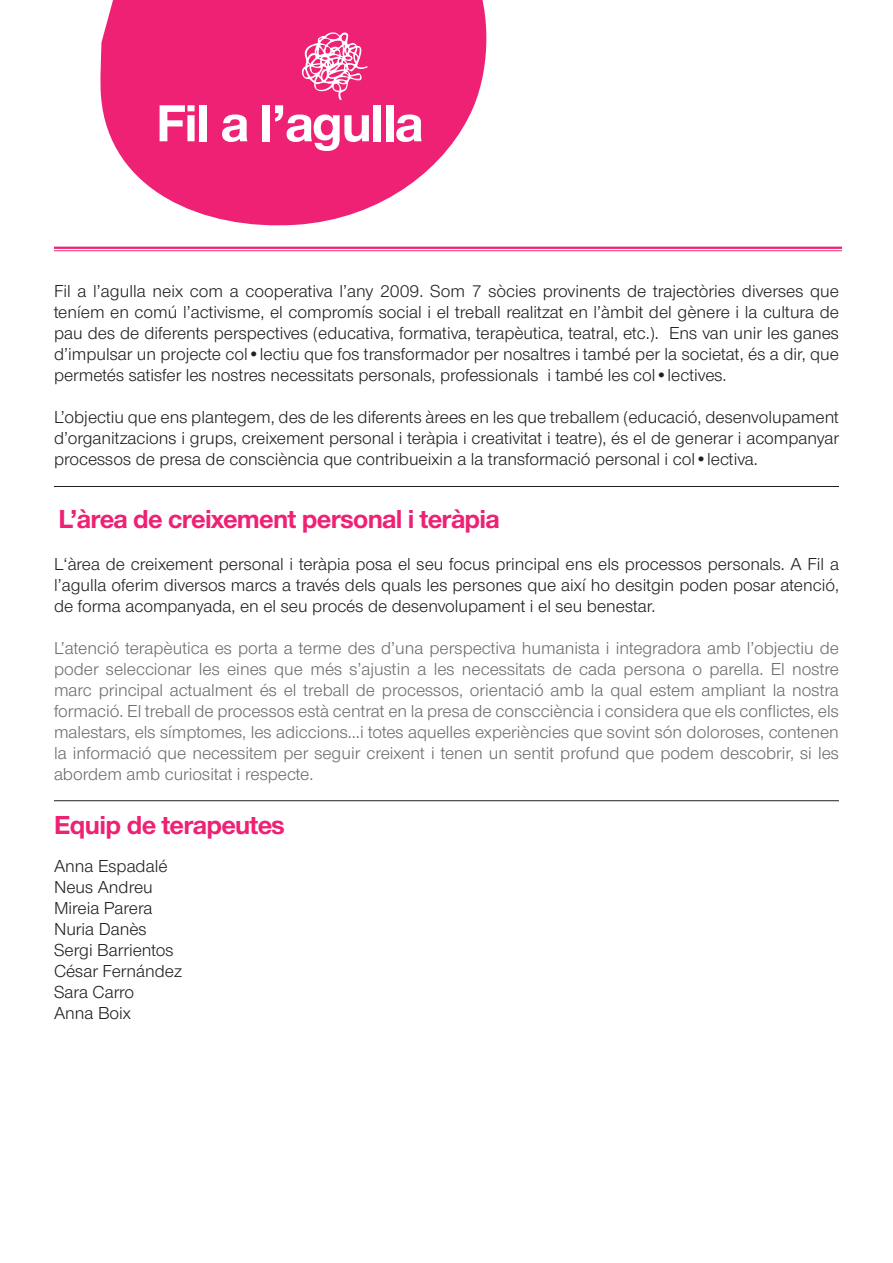
<style>
.page{position:relative;width:893px;height:1263px;background:#fff}
.page>*{position:absolute;margin:0;border:0;box-sizing:border-box;transform-origin:0 0}
.t1{font:700 54px "Nimbus Sans Novus T";letter-spacing:-.025em;color:#fff}
.t2{font:700 27px "Nimbus Sans Novus T";letter-spacing:-.025em;color:#ee2174}
.t3{font:18px/21px "Nimbus Sans Novus T";color:#231f20;text-align:justify}
.t4{font:18px/21px "Nimbus Sans Novus T";color:#6c6d70;text-align:justify}
</style>
<div class="page">
<svg style="left:100px;top:0;width:387px;height:226px;fill:#ee2174"></svg>
<hr style="left:54px;top:486px;width:785px;height:1px;background:#231f20">
<hr style="left:54px;top:800px;width:785px;height:1px;background:#231f20">
<svg style="left:299px;top:31px;width:68px;height:69px"></svg>
<hr style="left:54px;top:247px;width:788px;height:2px;background:#ee2174">
<hr style="left:54px;top:250px;width:788px;height:1px;background:#ee2174">
<p class="t1" style="left:156px;top:91px;width:268px">Fil a l’agulla</p>
<p class="t3" style="left:54px;top:280px;width:786px">Fil a l’agulla neix com a cooperativa l’any 2009. Som 7 sòcies provinents de trajectòries diverses que teníem en comú l’activisme, el compromís social i el treball realitzat en l’àmbit del gènere i la cultura de pau des de diferents perspectives (educativa, formativa, terapèutica, teatral, etc.). Ens van unir les ganes d’impulsar un projecte col•lectiu que fos transformador per nosaltres i també per la societat, és a dir, que permetés satisfer les nostres necessitats personals, professionals i també les col•lectives.</p>
<p class="t3" style="left:54px;top:406px;width:786px">L’objectiu que ens plantegem, des de les diferents àrees en les que treballem (educació, desenvolupament d’organitzacions i grups, creixement personal i teràpia i creativitat i teatre), és el de generar i acompanyar processos de presa de consciència que contribueixin a la transformació personal i col•lectiva.</p>
<p class="t2" style="left:58px;top:503px;width:443px">L’àrea de creixement personal i teràpia</p>
<p class="t3" style="left:54px;top:553px;width:787px">L‘àrea de creixement personal i teràpia posa el seu focus principal ens els processos personals. A Fil a l’agulla oferim diversos marcs a través dels quals les persones que així ho desitgin poden posar atenció, de forma acompanyada, en el seu procés de desenvolupament i el seu benestar.</p>
<p class="t4" style="left:54px;top:637px;width:786px">L’atenció terapèutica es porta a terme des d’una perspectiva humanista i integradora amb l’objectiu de poder seleccionar les eines que més s’ajustin a les necessitats de cada persona o parella. El nostre marc principal actualment és el treball de processos, orientació amb la qual estem ampliant la nostra formació. El treball de processos està centrat en la presa de conscciència i considera que els conflictes, els malestars, els símptomes, les adiccions…i totes aquelles experiències que sovint són doloroses, contenen la informació que necessitem per seguir creixent i tenen un sentit profund que podem descobrir, si les abordem amb curiositat i respecte.</p>
<p class="t2" style="left:54px;top:809px;width:233px">Equip de terapeutes</p>
<p class="t3" style="left:54px;top:855px;width:115px">Anna Espadalé</p>
<p class="t3" style="left:54px;top:876px;width:100px">Neus Andreu</p>
<p class="t3" style="left:54px;top:897px;width:100px">Mireia Parera</p>
<p class="t3" style="left:54px;top:918px;width:94px">Nuria Danès</p>
<p class="t3" style="left:54px;top:939px;width:121px">Sergi Barrientos</p>
<p class="t3" style="left:54px;top:960px;width:129px">César Fernández</p>
<p class="t3" style="left:54px;top:981px;width:82px">Sara Carro</p>
<p class="t3" style="left:54px;top:1002px;width:79px">Anna Boix</p>
</div>
